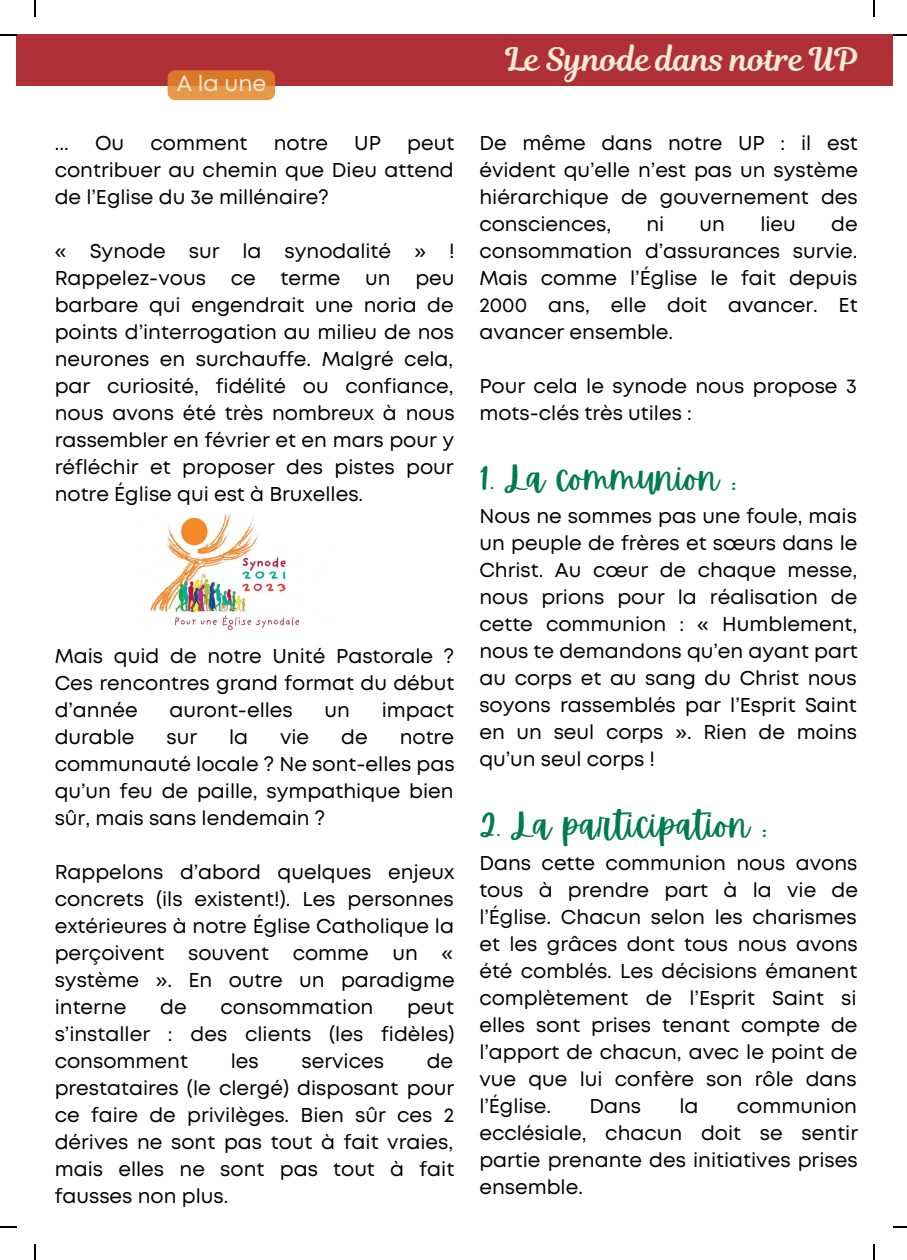
<style>
.page{position:relative;width:907px;height:1260px;background:#fff}
.page>*{position:absolute;margin:0;border:0;box-sizing:border-box;transform-origin:0 0}
.t1{font:36px "Apricots";color:#007b52}
.t2{font:32px "RTL Romman Regular";color:#f0ead7}
.t3{font:22px "Mont";color:#f0ead7}
.t4{font:20px/27px "Mont";color:#000;text-align:justify}
</style>
<div class="page">
<div style="left:16px;top:34px;width:876px;height:52px;background:#af3137"></div>
<div style="left:168px;top:70px;width:107px;height:30px;background:#e28624;border-radius:7px;opacity:.84"></div>
<img style="left:131px;top:514px;width:207px;height:116px;border-radius:10px">
<svg style="left:34px;top:0;width:2px;height:16px"></svg>
<svg style="left:0;top:34px;width:16px;height:2px"></svg>
<svg style="left:873px;top:0;width:1px;height:16px"></svg>
<svg style="left:892px;top:34px;width:15px;height:2px"></svg>
<svg style="left:34px;top:1244px;width:2px;height:15px"></svg>
<svg style="left:0;top:1226px;width:16px;height:1px"></svg>
<svg style="left:873px;top:1244px;width:1px;height:15px"></svg>
<svg style="left:893px;top:1226px;width:14px;height:1px"></svg>
<p class="t3" style="left:177px;top:75px;width:91px">A la une</p>
<p class="t4" style="left:95px;top:130px;width:31px">Ou</p>
<p class="t4" style="left:150px;top:130px;width:98px">comment</p>
<p class="t4" style="left:274px;top:130px;width:56px">notre</p>
<p class="t4" style="left:354px;top:130px;width:28px">UP</p>
<p class="t4" style="left:55px;top:130px;width:401px;text-indent:352px">peut contribuer au chemin que Dieu attend de l’Eglise du 3e millénaire?</p>
<p class="t4" style="left:55px;top:238px;width:401px">« Synode sur la synodalité » !<br>Rappelez-vous ce terme un peu barbare qui engendrait une noria de points d’interrogation au milieu de nos neurones en surchauffe. Malgré cela, par curiosité, fidélité ou confiance, nous avons été très nombreux à nous rassembler en février et en mars pour y réfléchir et proposer des pistes pour notre Église qui est à Bruxelles.</p>
<p class="t4" style="left:55px;top:130px;width:16px">...</p>
<p class="t4" style="left:55px;top:643px;width:401px">Mais quid de notre Unité Pastorale ?<br>Ces rencontres grand format du début d’année</p>
<p class="t4" style="left:170px;top:697px;width:125px">auront-elles</p>
<p class="t4" style="left:324px;top:697px;width:27px">un</p>
<p class="t4" style="left:382px;top:697px;width:74px">impact</p>
<p class="t4" style="left:55px;top:724px;width:81px">durable</p>
<p class="t4" style="left:166px;top:724px;width:32px">sur</p>
<p class="t4" style="left:229px;top:724px;width:21px">la</p>
<p class="t4" style="left:280px;top:724px;width:31px">vie</p>
<p class="t4" style="left:341px;top:724px;width:28px">de</p>
<p class="t4" style="left:55px;top:724px;width:401px;text-indent:345px">notre communauté locale ? Ne sont-elles pas qu’un feu de paille, sympathique bien sûr, mais sans lendemain ?</p>
<p class="t4" style="left:55px;top:859px;width:401px">Rappelons d’abord quelques enjeux concrets (ils existent!). Les personnes extérieures à notre Église Catholique la perçoivent souvent comme un « système ». En outre un paradigme interne</p>
<p class="t4" style="left:160px;top:994px;width:28px">de</p>
<p class="t4" style="left:220px;top:994px;width:154px">consommation</p>
<p class="t4" style="left:55px;top:994px;width:401px;text-indent:352px">peut s’installer : des clients (les fidèles) consomment</p>
<p class="t4" style="left:55px;top:1048px;width:401px;text-indent:372px">de prestataires (le clergé) disposant pour ce faire de privilèges. Bien sûr ces 2 dérives ne sont pas tout à fait vraies, mais elles ne sont pas tout à fait fausses non plus.</p>
<p class="t4" style="left:231px;top:1048px;width:30px">les</p>
<p class="t4" style="left:301px;top:1048px;width:84px">services</p>
<h2 class="t2" style="left:506px;top:37px;width:354px">Le Synode dans notre UP</h2>
<p class="t4" style="left:479px;top:130px;width:380px">De même dans notre UP : il est évident qu’elle n’est pas un système hiérarchique de gouvernement des consciences,</p>
<p class="t4" style="left:479px;top:211px;width:380px;text-indent:352px">de consommation d’assurances survie.<br>Mais comme l’Église le fait depuis 2000 ans, elle doit avancer. Et avancer ensemble.</p>
<p class="t4" style="left:479px;top:373px;width:379px">Pour cela le synode nous propose 3 mots-clés très utiles :</p>
<p class="t4" style="left:646px;top:211px;width:19px">ni</p>
<p class="t4" style="left:699px;top:211px;width:27px">un</p>
<p class="t4" style="left:760px;top:211px;width:37px">lieu</p>
<h1 class="t1" style="left:479px;top:456px;width:259px">1. La communion :</h1>
<p class="t4" style="left:479px;top:504px;width:380px">Nous ne sommes pas une foule, mais un peuple de frères et sœurs dans le Christ. Au cœur de chaque messe, nous prions pour la réalisation de cette communion : « Humblement, nous te demandons qu’en ayant part au corps et au sang du Christ nous soyons rassemblés par l’Esprit Saint en un seul corps ». Rien de moins qu’un seul corps !</p>
<h1 class="t1" style="left:479px;top:803px;width:290px">2. La participation :</h1>
<p class="t4" style="left:479px;top:850px;width:380px">Dans cette communion nous avons tous à prendre part à la vie de l’Église. Chacun selon les charismes et les grâces dont tous nous avons été comblés. Les décisions émanent complètement de l’Esprit Saint si elles sont prises tenant compte de l’apport de chacun, avec le point de vue que lui confère son rôle dans l’Église.</p>
<p class="t4" style="left:589px;top:1093px;width:53px">Dans</p>
<p class="t4" style="left:679px;top:1093px;width:21px">la</p>
<p class="t4" style="left:479px;top:1093px;width:380px;text-indent:257px">communion ecclésiale, chacun doit se sentir partie prenante des initiatives prises ensemble.</p>
</div>
